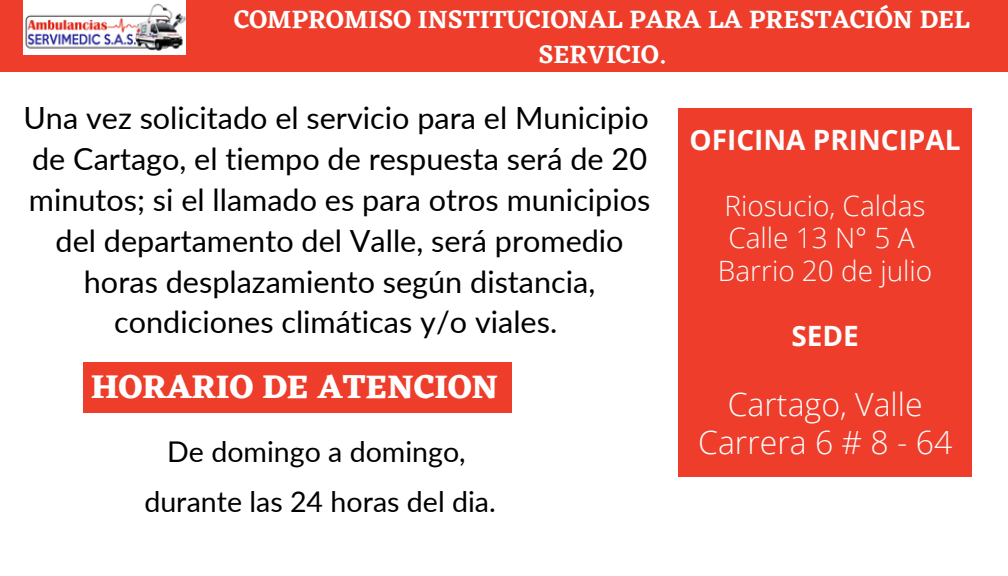
<style>
.page{position:relative;width:1008px;height:576px;background:#fff}
.page>*{position:absolute;margin:0;border:0;box-sizing:border-box;transform-origin:0 0}
.t1{font:700 34px "Eczar";color:#fff}
.t2{font:300 32px/37.2px "Open Sans";color:#fcfcfc;text-align:center}
.t3{font:30.8px/40.8px "Lato";color:#000;text-align:center}
.t4{font:28.4px/50px "Lato";color:#000;text-align:center}
.t5{font:300 28px/32.8px "Open Sans";color:#fcfcfc;text-align:center}
.t6{font:700 28px "Open Sans";color:#fcfcfc}
.t7{font:600 26px/34.8px "Eczar";color:#fff;text-align:center}
</style>
<div class="page">
<div style="left:0;top:0;width:1008px;height:72px;background:#ee3d2b"></div>
<img style="left:23px;top:0;width:162px;height:54px">
<div style="left:83px;top:362px;width:429px;height:51px;background:#ee3d2b"></div>
<div style="left:678px;top:108px;width:294px;height:369px;background:#ee3d2b"></div>
<p class="t7" style="left:234px;top:2px;width:737px">COMPROMISO INSTITUCIONAL PARA LA PRESTACIÓN DEL<br>SERVICIO.</p>
<p class="t3" style="left:23px;top:97px;width:629px">Una vez solicitado el servicio para el Municipio de Cartago, el tiempo de respuesta será de 20 minutos; si el llamado es para otros municipios del departamento del Valle, será promedio horas desplazamiento según distancia, condiciones climáticas y/o viales.</p>
<p class="t1" style="left:91px;top:367px;width:409px">HORARIO DE ATENCION</p>
<p class="t4" style="left:144px;top:426px;width:353px">De domingo a domingo, durante las 24 horas del dia.</p>
<p class="t6" style="left:690px;top:120px;width:273px">OFICINA PRINCIPAL</p>
<p class="t5" style="left:718px;top:188px;width:216px">Riosucio, Caldas<br>Calle 13 N° 5 A<br>Barrio 20 de julio</p>
<p class="t6" style="left:791px;top:316px;width:69px">SEDE</p>
<p class="t2" style="left:698px;top:385px;width:256px">Cartago, Valle<br>Carrera 6 # 8 - 64</p>
</div>
